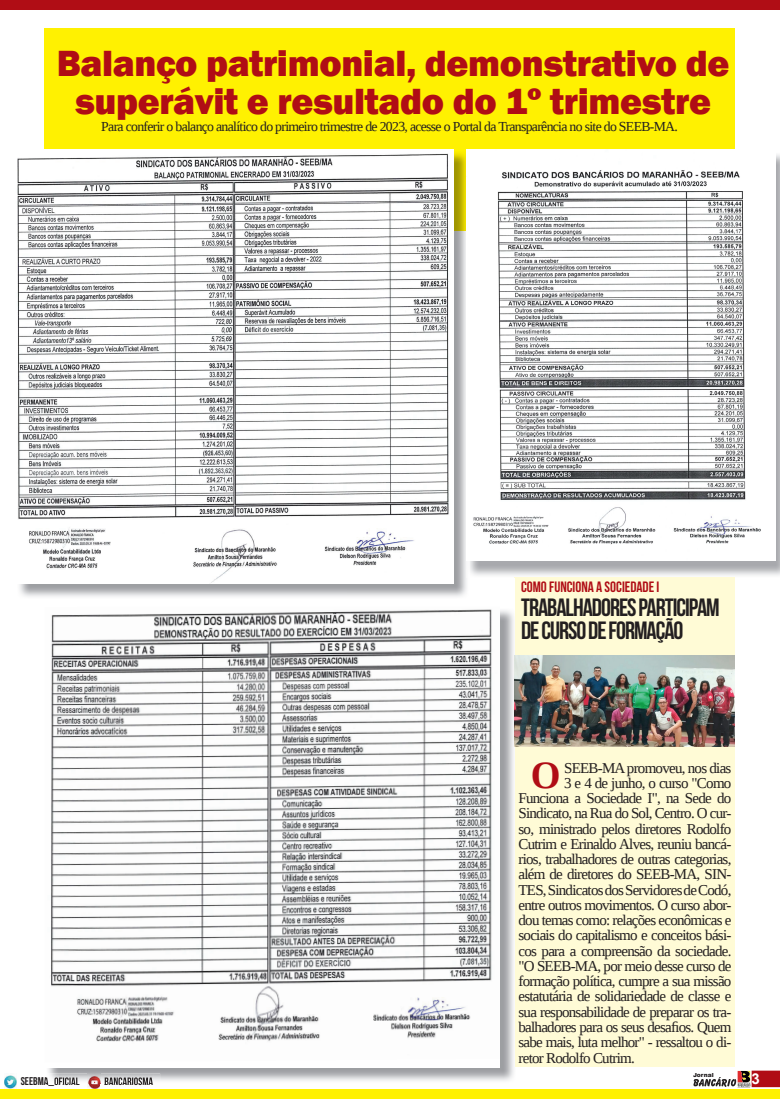
<style>
.page{position:relative;width:780px;height:1099px;background:#fff}
.page>*{position:absolute;margin:0;border:0;box-sizing:border-box;transform-origin:0 0}
.t1{font:700 38.25px "Liberation Serif";color:#b00d15}
.t2{font:800 37.5px/37.5px "Franklin Gothic";letter-spacing:-.01em;color:#b00d15;text-align:center}
.t3{font:25px/23.8px "Bebas Neue";letter-spacing:-.04em;color:#231f20}
.t4{font:15px "Liberation Serif";letter-spacing:-.05em;color:#231f20}
.t5{font:15px "Bebas Neue";color:#b00d15}
.t6{font:700 15px "Arial";color:#fff}
.t7{font:13.75px "Liberation Serif";letter-spacing:-.05em;color:#231f20}
.t8{font:11.25px "Bebas Neue";color:#231f20}
.t9{font:900 6px "Arial";color:#231f20}
</style>
<div class="page">
<svg style="left:693px;top:1070px;width:87px;height:18px"></svg>
<div style="left:0;top:1089px;width:780px;height:9px;background:#fff101"></div>
<div style="left:0;top:0;width:780px;height:10px;background:#b00d15"></div>
<img style="left:4px;top:1075px;width:13px;height:13px">
<svg style="left:104px;top:1082px;width:49px;height:2px"></svg>
<img style="left:48px;top:610px;width:467px;height:471px">
<img style="left:48px;top:1073px;width:112px;height:9px">
<img style="left:47px;top:1077px;width:32px;height:5px">
<svg style="left:88px;top:1073px;width:13px;height:15px"></svg>
<img style="left:101px;top:1073px;width:52px;height:9px">
<img style="left:105px;top:1077px;width:48px;height:5px">
<img style="left:48px;top:609px;width:452px;height:453px">
<div style="left:44px;top:28px;width:691px;height:203px;background:#fff101"></div>
<div style="left:515px;top:577px;width:220px;height:490px;background:#fffbd6"></div>
<img style="left:19px;top:584px;width:39px;height:13px">
<img style="left:58px;top:231px;width:409px;height:366px">
<img style="left:17px;top:149px;width:436px;height:434px">
<img style="left:466px;top:560px;width:225px;height:17px">
<img style="left:466px;top:149px;width:295px;height:411px">
<img style="left:515px;top:655px;width:220px;height:91px">
<h2 class="t2" style="left:57px;top:45px;width:674px">Balanço patrimonial, demonstrativo de superávit e resultado do 1º trimestre</h2>
<p class="t7" style="left:101px;top:118px;width:578px">Para conferir o balanço analítico do primeiro trimestre de 2023, acesse o Portal da Transparência no site do SEEB-MA.</p>
<p class="t8" style="left:21px;top:1075px;width:60px">SEEBMA_OFICIAL</p>
<p class="t8" style="left:104px;top:1075px;width:50px">BANCARIOSMA</p>
<p class="t5" style="left:521px;top:578px;width:140px">COMO FUNCIONA A SOCIEDADE I</p>
<h3 class="t3" style="left:521px;top:594px;width:200px">TRABALHADORES PARTICIPAM<br>DE CURSO DE FORMAÇÃO</h3>
<h1 class="t1" style="left:531px;top:749px;width:31px">O</h1>
<p class="t4" style="left:564px;top:757px;width:169px">SEEB-MA promoveu, nos dias</p>
<p class="t4" style="left:564px;top:773px;width:169px">3 e 4 de junho, o curso "Como</p>
<p class="t4" style="left:518px;top:788px;width:214px">Funciona a Sociedade I", na Sede do</p>
<p class="t4" style="left:518px;top:803px;width:214px">Sindicato, na Rua do Sol, Centro. O cur-</p>
<p class="t4" style="left:518px;top:818px;width:214px">so, ministrado pelos diretores Rodolfo</p>
<p class="t4" style="left:518px;top:834px;width:214px">Cutrim e Erinaldo Alves, reuniu bancá-</p>
<p class="t4" style="left:518px;top:849px;width:214px">rios, trabalhadores de outras categorias,</p>
<p class="t4" style="left:518px;top:864px;width:214px">além de diretores do SEEB-MA, SIN-</p>
<p class="t4" style="left:518px;top:879px;width:214px">TES, Sindicatos dos Servidores de Codó,</p>
<p class="t4" style="left:518px;top:895px;width:214px">entre outros movimentos. O curso abor-</p>
<p class="t4" style="left:518px;top:910px;width:214px">dou temas como: relações econômicas e</p>
<p class="t4" style="left:518px;top:925px;width:214px">sociais do capitalismo e conceitos bási-</p>
<p class="t4" style="left:518px;top:940px;width:214px">cos para a compreensão da sociedade.</p>
<p class="t4" style="left:518px;top:956px;width:214px">"O SEEB-MA, por meio desse curso de</p>
<p class="t4" style="left:518px;top:971px;width:214px">formação política, cumpre a sua missão</p>
<p class="t4" style="left:518px;top:986px;width:214px">estatutária de solidariedade de classe e</p>
<p class="t4" style="left:518px;top:1002px;width:214px">sua responsabilidade de preparar os tra-</p>
<p class="t4" style="left:518px;top:1017px;width:214px">balhadores para os seus desafios. Quem</p>
<p class="t4" style="left:518px;top:1032px;width:214px">sabe mais, luta melhor" - ressaltou o di-</p>
<p class="t4" style="left:518px;top:1047px;width:118px">retor Rodolfo Cutrim.</p>
<p class="t9" style="left:693px;top:1070px;width:22px">Jornal</p>
<p class="t6" style="left:751px;top:1068px;width:10px">3</p>
</div>
